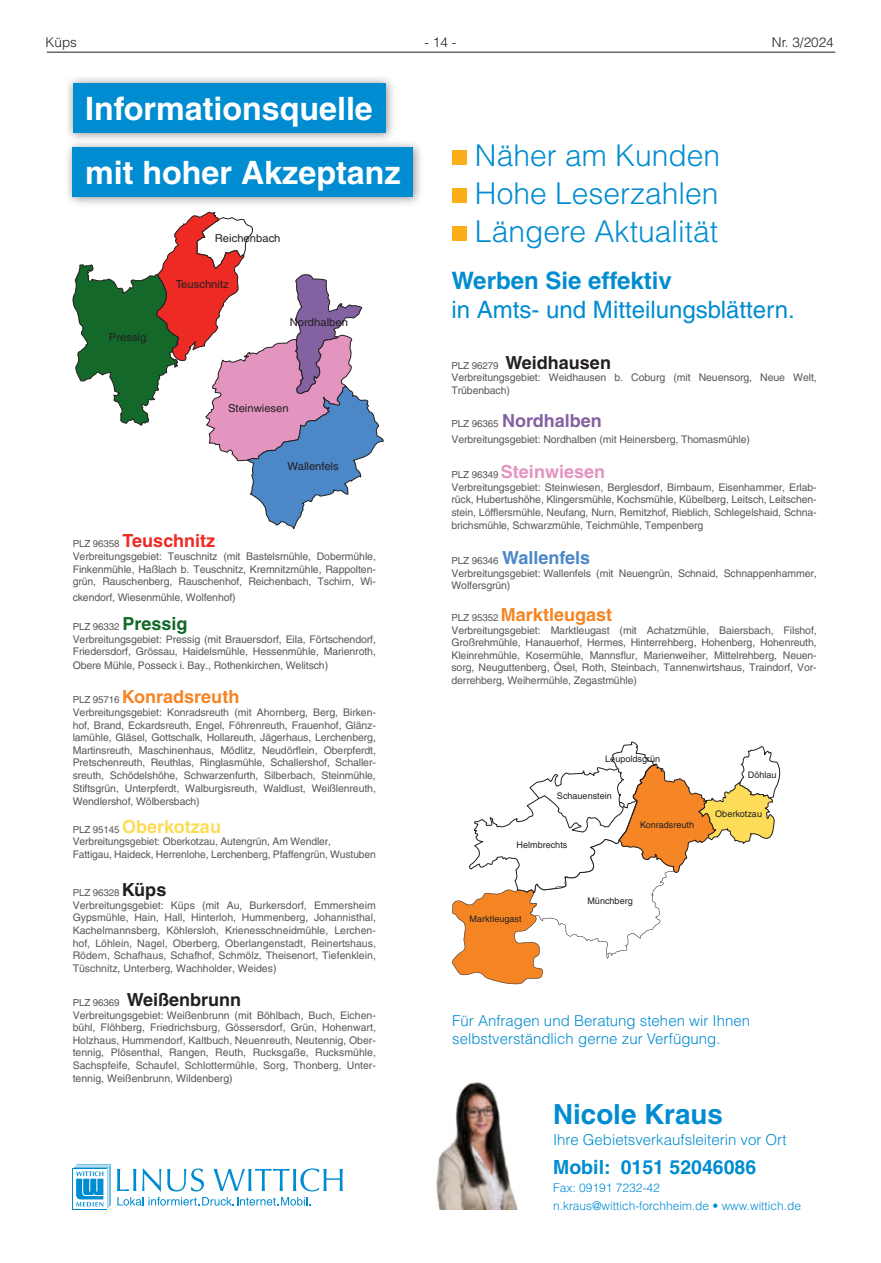
<style>
.page{position:relative;width:881px;height:1263px;background:#fff}
.page>*{position:absolute;margin:0;border:0;box-sizing:border-box;transform-origin:0 0}
.t1{font:700 32.25px/64.2px "Helvetica LT";color:#fff}
.t2{font:300 30px/37.8px "Helvetica LT";color:#008cd0;text-align:justify}
.t3{font:700 27.75px "Helvetica LT";color:#008cd0}
.t4{font:24px "Helvetica LT";color:#008cd0}
.t5{font:700 24px "Helvetica LT";color:#008cd0}
.t6{font:700 19.5px "Helvetica LT";color:#008cd0}
.t7{font:700 18px "Helvetica LT";color:#231f20}
.t8{font:700 18px "Helvetica LT";color:#f58523}
.t9{font:700 18px "Helvetica LT";color:#f58525}
.t10{font:700 18px "Helvetica LT";color:#e395c0}
.t11{font:700 18px "Helvetica LT";color:#8461a0}
.t12{font:700 18px "Helvetica LT";color:#4c88c7}
.t13{font:700 18px "Helvetica LT";color:#ee2a24}
.t14{font:700 18px "Helvetica LT";color:#fcdc58}
.t15{font:300 15px/18px "Helvetica LT";color:#008cd0}
.t16{font:300 13.5px "Helvetica LT";color:#231f20}
.t17{font:300 12px/17.9px "Helvetica LT";color:#008cd0}
.t18{font:10.95px "Helvetica LT";color:#231f20}
.t19{font:10.5px/12.6px "Helvetica LT";letter-spacing:-.01em;color:#57585a;text-align:justify}
.t20{font:9.75px "Helvetica LT";letter-spacing:-.01em;color:#57585a}
.t21{font:9px "Helvetica LT";color:#231f20}
.s1{font-weight:400;font-size:9.75px;color:#57585a}
.s2{font-weight:700;font-size:18px;color:#14682a}
.s3{font-weight:700;font-size:18px;color:#231f20}
</style>
<div class="page">
<hr style="left:47px;top:52px;width:788px;height:1px;background:#231f20">
<svg style="left:117px;top:1169px;width:19px;height:22px"></svg>
<svg style="left:142px;top:1168px;width:19px;height:23px"></svg>
<svg style="left:167px;top:1168px;width:37px;height:23px"></svg>
<svg style="left:213px;top:1168px;width:129px;height:23px"></svg>
<svg style="left:74px;top:1164px;width:37px;height:44px"></svg>
<svg style="left:117px;top:1197px;width:193px;height:8px"></svg>
<img style="left:436px;top:1082px;width:82px;height:127px">
<svg style="left:452px;top:741px;width:329px;height:243px"></svg>
<svg style="left:72px;top:211px;width:312px;height:319px"></svg>
<div style="left:65px;top:75px;width:331px;height:69px;background:#231f20;opacity:.5"></div>
<div style="left:73px;top:83px;width:312px;height:49px;background:#008cd0"></div>
<div style="left:65px;top:139px;width:359px;height:69px;background:#231f20;opacity:.5"></div>
<div style="left:73px;top:147px;width:340px;height:50px;background:#008cd0"></div>
<div style="left:452px;top:150px;width:14px;height:15px;background:#faaf18"></div>
<div style="left:452px;top:188px;width:14px;height:14px;background:#faaf18"></div>
<div style="left:452px;top:226px;width:14px;height:14px;background:#faaf18"></div>
<p class="t16" style="left:45px;top:34px;width:33px">Küps</p>
<p class="t16" style="left:424px;top:34px;width:33px">- 14 -</p>
<p class="t16" style="left:771px;top:34px;width:63px">Nr. 3/2024</p>
<h1 class="t1" style="left:85px;top:76px;width:317px">Informationsquelle mit hoher Akzeptanz</h1>
<p class="t18" style="left:215px;top:231px;width:67px">Reichenbach</p>
<p class="t18" style="left:109px;top:331px;width:39px">Pressig</p>
<p class="t18" style="left:176px;top:277px;width:55px">Teuschnitz</p>
<p class="t18" style="left:289px;top:315px;width:60px">Nordhalben</p>
<p class="t18" style="left:228px;top:402px;width:62px">Steinwiesen</p>
<p class="t18" style="left:287px;top:460px;width:53px">Wallenfels</p>
<h3 class="t13" style="left:73px;top:530px;width:144px"><span class="s1">PLZ 96358</span> Teuschnitz</h3>
<p class="t19" style="left:73px;top:550px;width:304px">Verbreitungsgebiet: Teuschnitz (mit Bastelsmühle, Dobermühle, Finkenmühle, Haßlach b. Teuschnitz, Kremnitzmühle, Rappolten&shy;grün, Rauschenberg, Rauschenhof, Reichenbach, Tschirn, Wi-</p>
<p class="t19" style="left:73px;top:591px;width:164px">ckendorf, Wiesenmühle, Wolfenhof)</p>
<p class="t20" style="left:73px;top:621px;width:116px">PLZ 96332 <span class="s2">Pressig</span></p>
<p class="t19" style="left:73px;top:632px;width:304px">Verbreitungsgebiet: Pressig (mit Brauersdorf, Eila, Förtschendorf, Friedersdorf, Grössau, Haidelsmühle, Hessenmühle, Marienroth, Obere Mühle, Posseck i. Bay., Rothenkirchen, Welitsch)</p>
<h3 class="t9" style="left:73px;top:686px;width:168px"><span class="s1">PLZ 95716</span> Konradsreuth</h3>
<p class="t19" style="left:73px;top:706px;width:304px">Verbreitungsgebiet: Konradsreuth (mit Ahornberg, Berg, Birken&shy;hof, Brand, Eckardsreuth, Engel, Föhrenreuth, Frauenhof, Glänz&shy;lamühle, Gläsel, Gottschalk, Hollareuth, Jägerhaus, Lerchenberg, Martinsreuth, Maschinenhaus, Mödlitz, Neudörflein, Oberpferdt, Pretschenreuth, Reuthlas, Ringlasmühle, Schallershof, Schaller&shy;sreuth, Schödelshöhe, Schwarzenfurth, Silberbach, Steinmühle, Stiftsgrün, Unterpferdt, Walburgisreuth, Waldlust, Weißlenreuth, Wendlershof, Wölbersbach)</p>
<h3 class="t14" style="left:73px;top:815px;width:150px"><span class="s1">PLZ 95145</span> Oberkotzau</h3>
<p class="t19" style="left:73px;top:835px;width:304px;line-height:13.2px">Verbreitungsgebiet: Oberkotzau, Autengrün, Am Wendler,<br>Fattigau, Haideck, Herrenlohe, Lerchenberg, Pfaffengrün, Wustuben</p>
<p class="t20" style="left:73px;top:887px;width:95px">PLZ 96328 <span class="s3">Küps</span></p>
<p class="t19" style="left:73px;top:899px;width:304px">Verbreitungsgebiet: Küps (mit Au, Burkersdorf, Emmersheim Gypsmühle, Hain, Hall, Hinterloh, Hummenberg, Johannisthal, Kachelmannsberg, Köhlersloh, Krienesschneidmühle, Lerchen&shy;hof, Löhlein, Nagel, Oberberg, Oberlangenstadt, Reinertshaus, Rödern, Schafhaus, Schafhof, Schmölz, Theisenort, Tiefenklein, Tüschnitz, Unterberg, Wachholder, Weides)</p>
<h3 class="t7" style="left:73px;top:989px;width:170px"><span class="s1">PLZ 96369</span> Weißenbrunn</h3>
<p class="t19" style="left:73px;top:1009px;width:304px">Verbreitungsgebiet: Weißenbrunn (mit Böhlbach, Buch, Eichen&shy;bühl, Flöhberg, Friedrichsburg, Gössersdorf, Grün, Hohenwart, Holzhaus, Hummendorf, Kaltbuch, Neuenreuth, Neutennig, Ober&shy;tennig, Plösenthal, Rangen, Reuth, Rucksgaße, Rucksmühle, Sachspfeife, Schaufel, Schlottermühle, Sorg, Thonberg, Unter&shy;tennig, Weißenbrunn, Wildenberg)</p>
<h2 class="t2" style="left:475px;top:136px;width:247px">Näher am Kunden Hohe Leserzahlen Längere Aktualität</h2>
<h3 class="t5" style="left:451px;top:266px;width:222px">Werben Sie effektiv</h3>
<h3 class="t4" style="left:451px;top:296px;width:344px">in Amts- und Mitteilungsblättern.</h3>
<h3 class="t7" style="left:451px;top:351px;width:161px"><span class="s1">PLZ 96279</span> Weidhausen</h3>
<p class="t19" style="left:451px;top:371px;width:366px">Verbreitungsgebiet: Weidhausen b. Coburg (mit Neuensorg, Neue Welt,<br>Trübenbach)</p>
<h3 class="t11" style="left:451px;top:410px;width:152px"><span class="s1">PLZ 96365</span> Nordhalben</h3>
<p class="t19" style="left:451px;top:433px;width:300px">Verbreitungsgebiet: Nordhalben (mit Heinersberg, Thomasmühle)</p>
<h3 class="t10" style="left:451px;top:461px;width:155px"><span class="s1">PLZ 96349</span> Steinwiesen</h3>
<p class="t19" style="left:451px;top:481px;width:366px">Verbreitungsgebiet: Steinwiesen, Berglesdorf, Birnbaum, Eisenhammer, Erlab&shy;rück, Hubertushöhe, Klingersmühle, Kochsmühle, Kübelberg, Leitsch, Leitschen&shy;stein, Löfflersmühle, Neufang, Nurn, Remitzhof, Rieblich, Schlegelshaid, Schna&shy;brichsmühle, Schwarzmühle, Teichmühle, Tempenberg</p>
<h3 class="t12" style="left:451px;top:547px;width:140px"><span class="s1">PLZ 96346</span> Wallenfels</h3>
<p class="t19" style="left:451px;top:566px;width:366px">Verbreitungsgebiet: Wallenfels (mit Neuengrün, Schnaid, Schnappenhammer,<br>Wolfersgrün)</p>
<h3 class="t8" style="left:451px;top:604px;width:162px"><span class="s1">PLZ 95352</span> Marktleugast</h3>
<p class="t19" style="left:451px;top:623px;width:366px">Verbreitungsgebiet: Marktleugast (mit Achatzmühle, Baiersbach, Filshof, Großrehmühle, Hanauerhof, Hermes, Hinterrehberg, Hohenberg, Hohenreuth, Kleinrehmühle, Kosermühle, Mannsflur, Marienweiher, Mittelrehberg, Neuen&shy;sorg, Neuguttenberg, Ösel, Roth, Steinbach, Tannenwirtshaus, Traindorf, Vor&shy;derrehberg, Weihermühle, Zegastmühle)</p>
<p class="t21" style="left:605px;top:754px;width:56px">Leupoldsgrün</p>
<p class="t21" style="left:556px;top:791px;width:56px">Schauenstein</p>
<p class="t21" style="left:516px;top:839px;width:52px">Helmbrechts</p>
<p class="t21" style="left:469px;top:914px;width:53px">Marktleugast</p>
<p class="t21" style="left:640px;top:819px;width:55px">Konradsreuth</p>
<p class="t21" style="left:587px;top:895px;width:47px">Münchberg</p>
<p class="t21" style="left:747px;top:770px;width:30px">Döhlau</p>
<p class="t21" style="left:715px;top:809px;width:48px">Oberkotzau</p>
<h3 class="t15" style="left:452px;top:1011px;width:299px">Für Anfragen und Beratung stehen wir Ihnen selbstverständlich gerne zur Verfügung.</h3>
<h3 class="t3" style="left:553px;top:1098px;width:171px">Nicole Kraus</h3>
<h3 class="t15" style="left:553px;top:1131px;width:235px">Ihre Gebietsverkaufsleiterin vor Ort</h3>
<h3 class="t6" style="left:553px;top:1155px;width:204px">Mobil: 0151 52046086</h3>
<p class="t17" style="left:553px;top:1178px;width:249px">Fax: 09191 7232-42 n.kraus@wittich-forchheim.de • www.wittich.de</p>
</div>
